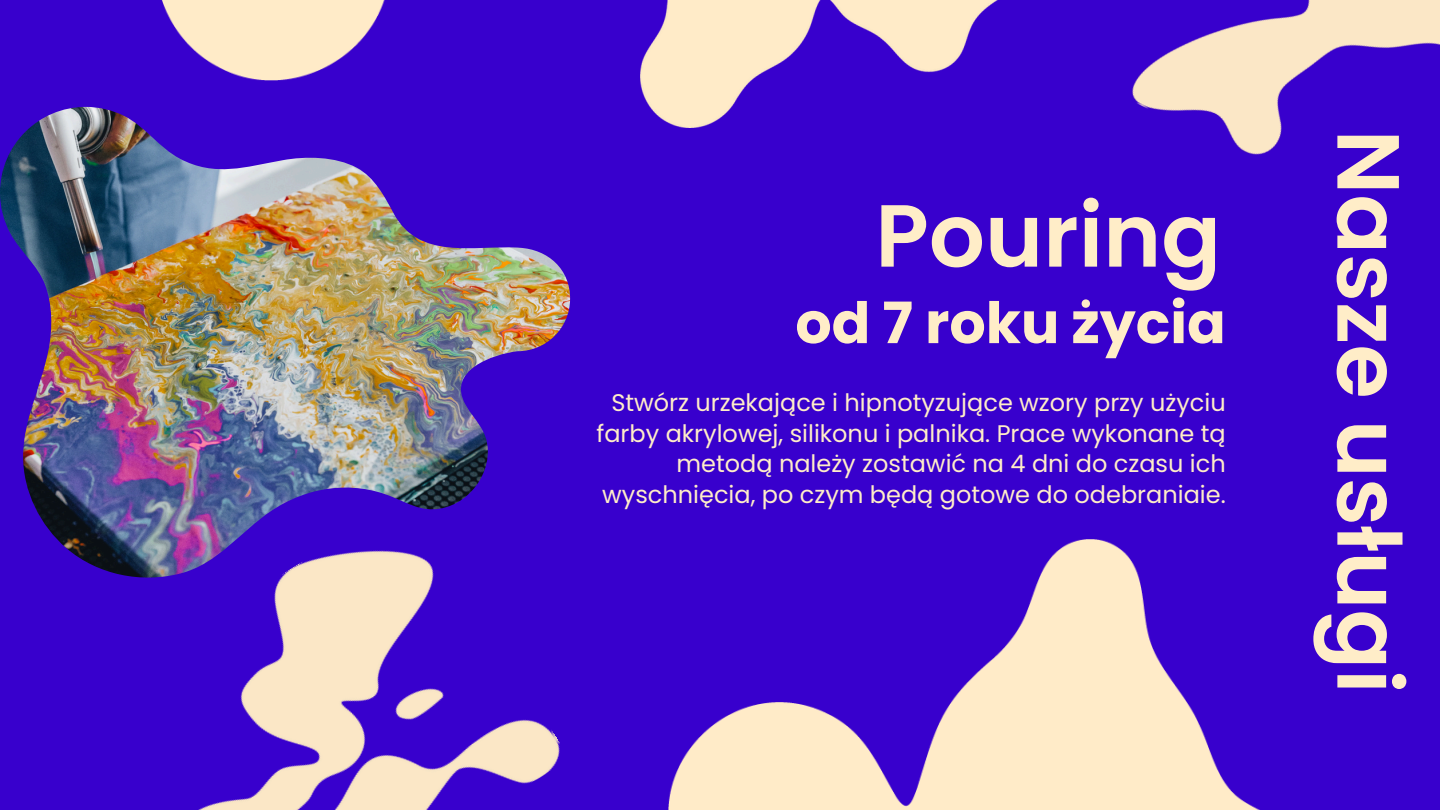
<style>
.page{position:relative;width:1440px;height:810px;background:#3800cd}
.page>*{position:absolute;margin:0;border:0;box-sizing:border-box;transform-origin:0 0}
.t1{font:600 88px "Poppins";color:#ffedc8}
.t2{font:700 57px "Poppins";color:#ffedc8}
.t3{font:24px/30.8px "Poppins";color:#ffedc8;text-align:right}
</style>
<div class="page">
<img style="left:0;top:107px;width:570px;height:454px">
<img style="left:640px;top:0;width:358px;height:128px">
<img style="left:669px;top:539px;width:591px;height:271px">
<img style="left:161px;top:0;width:689px;height:81px">
<img style="left:1132px;top:0;width:308px;height:155px">
<img style="left:84px;top:497px;width:486px;height:313px">
<p class="t1" style="left:875px;top:174px;width:347px">Pouring</p>
<p class="t2" style="left:795px;top:283px;width:432px">od 7 roku życia</p>
<p class="t3" style="left:596px;top:387px;width:631px">Stwórz urzekające i hipnotyzujące wzory przy użyciu farby akrylowej, silikonu i palnika. Prace wykonane tą metodą należy zostawić na 4 dni do czasu ich wyschnięcia, po czym będą gotowe do odebraniaie.</p>
<h2 class="t1" style="left:1430px;top:130px;width:565px;rotate:90deg">Nasze usługi</h2>
</div>
